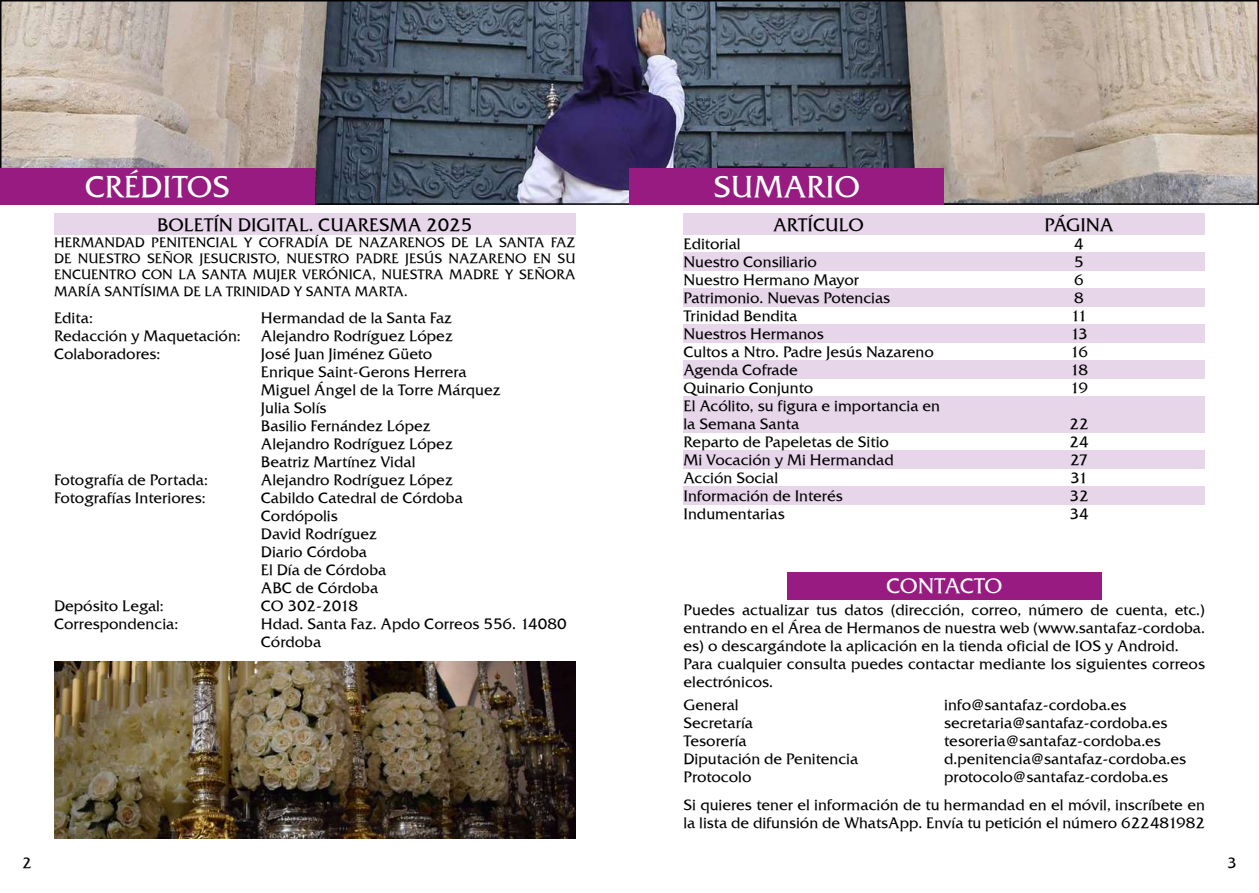
<style>
.page{position:relative;width:1259px;height:893px;background:#fff}
.page>*{position:absolute;margin:0;border:0;box-sizing:border-box;transform-origin:0 0}
.t1{font:30px "Friz Quadrata TT";color:#fff}
.t2{font:21px "Friz Quadrata TT";letter-spacing:-.015em;color:#fff}
.t3{font:18px "Friz Quadrata TT";color:#000}
.t4{font:15px/18px "Friz Quadrata TT";color:#000}
.t5{font:13.5px/16.2px "Friz Quadrata TT";color:#000;text-align:justify}
</style>
<div class="page">
<img style="left:3px;top:3px;width:1253px;height:199px">
<div style="left:0;top:0;width:1259px;height:205px;border:2px solid #000"></div>
<div style="left:0;top:168px;width:315px;height:37px;background:#971b81"></div>
<div style="left:54px;top:213px;width:521px;height:22px;background:#e7d5ea"></div>
<div style="left:629px;top:168px;width:315px;height:37px;background:#971b81"></div>
<div style="left:683px;top:213px;width:270px;height:22px;background:#e7d5ea"></div>
<div style="left:683px;top:252px;width:270px;height:18px;background:#e7d5ea"></div>
<div style="left:683px;top:288px;width:270px;height:18px;background:#e7d5ea"></div>
<div style="left:683px;top:324px;width:270px;height:18px;background:#e7d5ea"></div>
<div style="left:683px;top:360px;width:270px;height:18px;background:#e7d5ea"></div>
<div style="left:683px;top:396px;width:270px;height:36px;background:#e7d5ea"></div>
<div style="left:683px;top:450px;width:270px;height:18px;background:#e7d5ea"></div>
<div style="left:683px;top:486px;width:270px;height:18px;background:#e7d5ea"></div>
<div style="left:953px;top:213px;width:252px;height:22px;background:#e7d5ea"></div>
<div style="left:953px;top:252px;width:252px;height:18px;background:#e7d5ea"></div>
<div style="left:953px;top:288px;width:252px;height:18px;background:#e7d5ea"></div>
<div style="left:953px;top:324px;width:252px;height:18px;background:#e7d5ea"></div>
<div style="left:953px;top:360px;width:252px;height:18px;background:#e7d5ea"></div>
<div style="left:953px;top:396px;width:252px;height:18px;background:#e7d5ea"></div>
<div style="left:953px;top:414px;width:252px;height:18px;background:#e7d5ea"></div>
<div style="left:953px;top:450px;width:252px;height:18px;background:#e7d5ea"></div>
<div style="left:953px;top:486px;width:252px;height:18px;background:#e7d5ea"></div>
<div style="left:787px;top:573px;width:314px;height:27px;background:#971b81"></div>
<img style="left:54px;top:661px;width:521px;height:178px">
<h1 class="t1" style="left:85px;top:168px;width:147px">CRÉDITOS</h1>
<p class="t3" style="left:157px;top:213px;width:316px">BOLETÍN DIGITAL. CUARESMA 2025</p>
<p class="t5" style="left:54px;top:234px;width:523px">HERMANDAD PENITENCIAL Y COFRADÍA DE NAZARENOS DE LA SANTA FAZ DE NUESTRO SEÑOR JESUCRISTO, NUESTRO PADRE JESÚS NAZARENO EN SU ENCUENTRO CON LA SANTA MUJER VERÓNICA, NUESTRA MADRE Y SEÑORA MARÍA SANTÍSIMA DE LA TRINIDAD Y SANTA MARTA.</p>
<p class="t4" style="left:54px;top:308px;width:188px">Edita:<br>Redacción y Maquetación:<br>Colaboradores:</p>
<p class="t4" style="left:261px;top:308px;width:307px">Hermandad de la Santa Faz<br>Alejandro Rodríguez López<br>José Juan Jiménez Güeto<br>Enrique Saint-Gerons Herrera<br>Miguel Ángel de la Torre Márquez<br>Julia Solís<br>Basilio Fernández López<br>Alejandro Rodríguez López<br>Beatriz Martínez Vidal<br>Alejandro Rodríguez López<br>Cabildo Catedral de Córdoba<br>Cordópolis<br>David Rodríguez<br>Diario Córdoba<br>El Día de Córdoba<br>ABC de Córdoba<br>CO 302-2018<br>Hdad. Santa Faz. Apdo Correos 556. 14080<br>Córdoba</p>
<p class="t4" style="left:54px;top:470px;width:155px">Fotografía de Portada:<br>Fotografías Interiores:</p>
<p class="t4" style="left:54px;top:596px;width:126px">Depósito Legal:<br>Correspondencia:</p>
<h1 class="t1" style="left:713px;top:168px;width:148px">SUMARIO</h1>
<p class="t3" style="left:773px;top:213px;width:92px">ARTÍCULO</p>
<p class="t4" style="left:683px;top:234px;width:258px">Editorial<br>Nuestro Consiliario<br>Nuestro Hermano Mayor<br>Patrimonio. Nuevas Potencias<br>Trinidad Bendita<br>Nuestros Hermanos<br>Cultos a Ntro. Padre Jesús Nazareno<br>Agenda Cofrade<br>Quinario Conjunto<br>El Acólito, su figura e importancia en la Semana Santa<br>Reparto de Papeletas de Sitio<br>Mi Vocación y Mi Hermandad<br>Acción Social<br>Información de Interés<br>Indumentarias</p>
<p class="t3" style="left:1044px;top:213px;width:71px">PÁGINA</p>
<p class="t4" style="left:1070px;top:234px;width:20px">4<br>5<br>6<br>8<br>11<br>13<br>16<br>18<br>19</p>
<p class="t4" style="left:1069px;top:414px;width:21px;text-align:justify">22<br>24<br>27<br>31<br>32<br>34</p>
<h2 class="t2" style="left:886px;top:573px;width:118px">CONTACTO</h2>
<p class="t4" style="left:683px;top:600px;width:523px">Puedes actualizar tus datos (dirección, correo, número de cuenta, etc.) entrando en el Área de Hermanos de nuestra web (www.santafaz-cordoba. es) o descargándote la aplicación en la tienda oficial de IOS y Android.<br>Para cualquier consulta puedes contactar mediante los siguientes correos electrónicos.</p>
<p class="t4" style="left:683px;top:695px;width:176px">General<br>Secretaría<br>Tesorería<br>Diputación de Penitencia<br>Protocolo</p>
<p class="t4" style="left:944px;top:695px;width:243px">info@santafaz-cordoba.es secretaria@santafaz-cordoba.es tesoreria@santafaz-cordoba.es d.penitencia@santafaz-cordoba.es protocolo@santafaz-cordoba.es</p>
<p class="t4" style="left:683px;top:796px;width:523px">Si quieres tener el información de tu hermandad en el móvil, inscríbete en la lista de difunsión de WhatsApp. Envía tu petición el número 622481982</p>
<p class="t4" style="left:22px;top:853px;width:11px">2</p>
<p class="t4" style="left:1227px;top:853px;width:11px">3</p>
</div>
